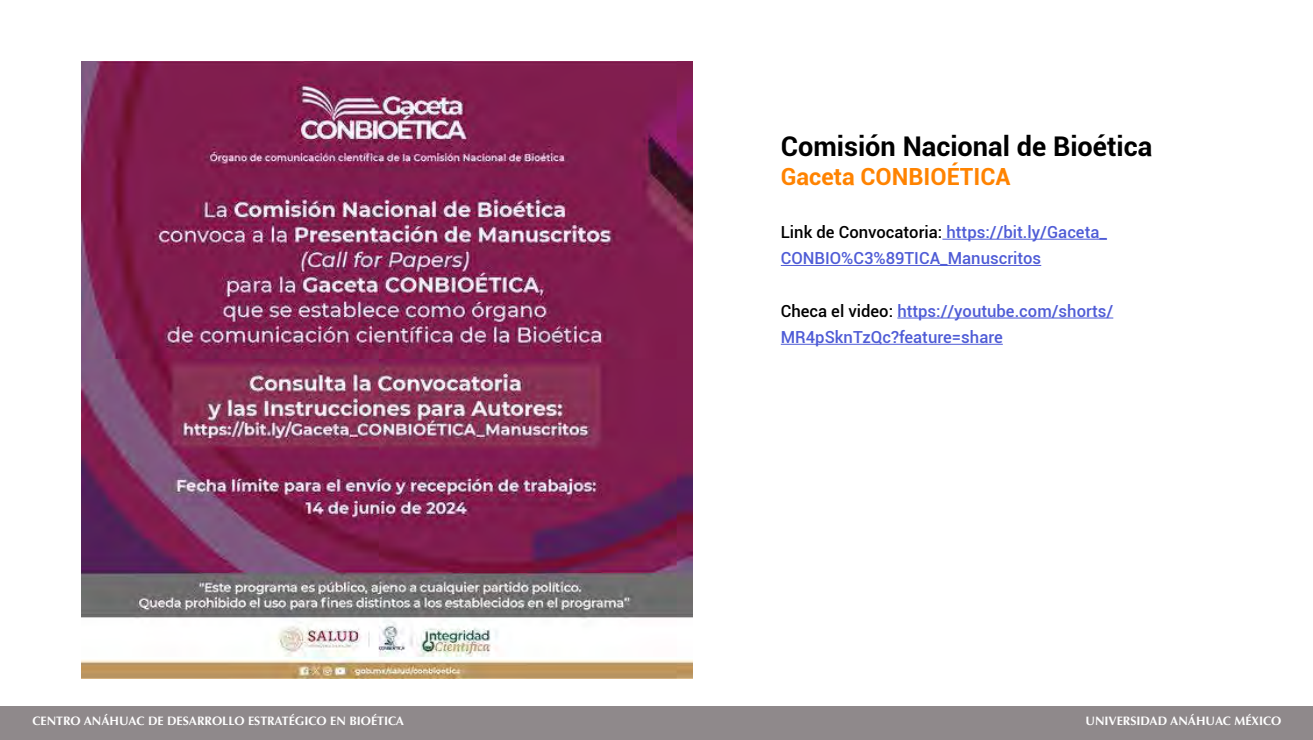
<style>
.page{position:relative;width:1313px;height:740px;background:#fff}
.page>*{position:absolute;margin:0;border:0;box-sizing:border-box;transform-origin:0 0}
.t1{font:700 27.12px "Roboto";color:#000}
.t2{font:700 23.62px "Roboto";color:#ff8300}
.t3{font:500 16.62px/26.2px "Roboto";color:#4f5cd6}
.t4{font:700 12.25px "Optima";color:#fff}
.s1{color:#000}
</style>
<div class="page">
<div style="left:0;top:706px;width:1312px;height:33px;background:#8f898b"></div>
<hr style="left:942px;top:239px;width:165px;height:1px;background:#4f5cd6">
<hr style="left:780px;top:265px;width:261px;height:1px;background:#4f5cd6">
<hr style="left:897px;top:317px;width:216px;height:1px;background:#4f5cd6">
<hr style="left:780px;top:344px;width:222px;height:1px;background:#4f5cd6">
<img style="left:81px;top:61px;width:611px;height:617px">
<h1 class="t1" style="left:780px;top:127px;width:373px">Comisión Nacional de Bioética</h1>
<h2 class="t2" style="left:780px;top:160px;width:231px">Gaceta CONBIOÉTICA</h2>
<p class="t3" style="left:780px;top:218px;width:327px"><span class="s1">Link de Convocatoria:</span> https://bit.ly/Gaceta_<br>CONBIO%C3%89TICA_Manuscritos</p>
<p class="t3" style="left:780px;top:297px;width:334px"><span class="s1">Checa el video:</span> https://youtube.com/shorts/<br>MR4pSknTzQc?feature=share</p>
<p class="t4" style="left:32px;top:714px;width:373px">CENTRO ANÁHUAC DE DESARROLLO ESTRATÉGICO EN BIOÉTICA</p>
<p class="t4" style="left:1085px;top:714px;width:197px">UNIVERSIDAD ANÁHUAC MÉXICO</p>
</div>
